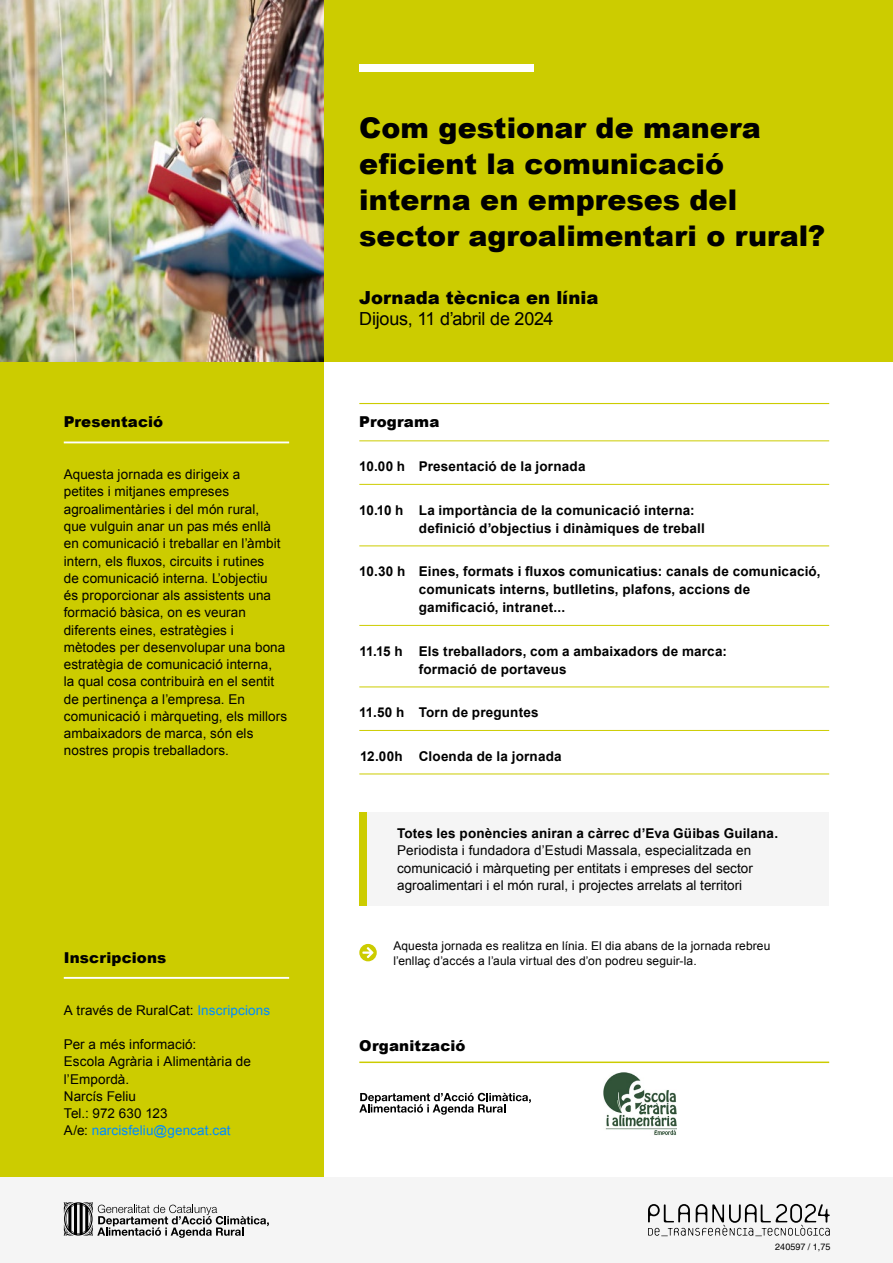
<style>
.page{position:relative;width:893px;height:1263px;background:#fff}
.page>*{position:absolute;margin:0;border:0;box-sizing:border-box;transform-origin:0 0}
.t1{font:900 28.5px/36px "Arial";color:#000}
.t2{font:18px "Arial";letter-spacing:-.015em;color:#000}
.t3{font:900 18px "Arial";letter-spacing:.005em;color:#000}
.t4{font:900 15px "Arial";letter-spacing:.01em;color:#000}
.P4{font:13.5px/17.2px "Arial";letter-spacing:.005em;color:#000}
.P1{font:700 13.5px/18px "Arial";letter-spacing:.015em;color:#000}
.P4-2{font:13.5px "Arial";letter-spacing:.005em;color:#008cff}
.P4-3{font:12px/15px "Arial";letter-spacing:.01em;color:#000}
.t5{font:9px "Helvetica";color:#000}
.s1{color:#008cff}
.s2{color:#000}
.s3{font-weight:700}
</style>
<div class="page">
<div style="left:0;top:361px;width:323px;height:817px;background:#cc0"></div>
<div style="left:323px;top:0;width:570px;height:361px;background:#cc0"></div>
<div style="left:0;top:1178px;width:893px;height:85px;background:#f5f5f5"></div>
<svg style="left:648px;top:1204px;width:182px;height:32px"></svg>
<svg style="left:64px;top:1202px;width:205px;height:36px"></svg>
<div style="left:359px;top:64px;width:175px;height:7px;background:#fff"></div>
<hr style="left:359px;top:403px;width:470px;height:1px;background:#cc0">
<hr style="left:359px;top:440px;width:470px;height:1px;background:#cc0">
<hr style="left:359px;top:484px;width:470px;height:1px;background:#cc0">
<hr style="left:359px;top:545px;width:470px;height:1px;background:#cc0">
<hr style="left:359px;top:625px;width:470px;height:1px;background:#cc0">
<hr style="left:359px;top:686px;width:470px;height:1px;background:#cc0">
<hr style="left:359px;top:730px;width:470px;height:1px;background:#cc0">
<hr style="left:359px;top:773px;width:470px;height:1px;background:#cc0">
<hr style="left:64px;top:441px;width:225px;height:2px;background:#fff">
<hr style="left:64px;top:977px;width:225px;height:2px;background:#fff">
<svg style="left:359px;top:944px;width:18px;height:17px"></svg>
<div style="left:359px;top:812px;width:470px;height:94px;background:#f5f5f5"></div>
<div style="left:359px;top:812px;width:8px;height:94px;background:#cc0"></div>
<img style="left:0;top:0;width:323px;height:361px">
<hr style="left:359px;top:1061px;width:470px;height:2px;background:#cc0">
<svg style="left:359px;top:1093px;width:172px;height:22px"></svg>
<img style="left:604px;top:1072px;width:73px;height:63px">
<h6 class="t4" style="left:64px;top:411px;width:101px">Presentació</h6>
<p class="P4" style="left:64px;top:466px;width:225px">Aquesta jornada es dirigeix a<br>petites i mitjanes empreses agroalimentàries i del món rural,<br>que vulguin anar un pas més enllà en comunicació i treballar en l’àmbit intern, els fluxos, circuits i rutines<br>de comunicació interna. L’objectiu<br>és proporcionar als assistents una formació bàsica, on es veuran diferents eines, estratègies i mètodes per desenvolupar una bona estratègia de comunicació interna,<br>la qual cosa contribuirà en el sentit de pertinença a l’empresa. En comunicació i màrqueting, els millors ambaixadors de marca, són els nostres propis treballadors.</p>
<h6 class="t4" style="left:64px;top:947px;width:104px">Inscripcions</h6>
<p class="P4" style="left:64px;top:1001px;width:208px">A través de RuralCat: <span class="s1">Inscripcions</span></p>
<p class="P4" style="left:64px;top:1036px;width:134px">Per a més informació:</p>
<p class="P4" style="left:64px;top:1053px;width:189px">Escola Agrària i Alimentària de l’Empordà.</p>
<p class="P4" style="left:64px;top:1088px;width:74px">Narcís Feliu</p>
<p class="P4" style="left:64px;top:1105px;width:105px">Tel.: 972 630 123</p>
<p class="P4-2" style="left:64px;top:1122px;width:168px"><span class="s2">A/e:</span> narcisfeliu@gencat.cat</p>
<h1 class="t1" style="left:359px;top:108px;width:468px">Com gestionar de manera eficient la comunicació interna en empreses del sector agroalimentari o rural?</h1>
<h2 class="t3" style="left:359px;top:285px;width:241px">Jornada tècnica en línia</h2>
<h3 class="t2" style="left:359px;top:307px;width:196px">Dijous, 11 d’abril de 2024</h3>
<h4 class="t4" style="left:359px;top:411px;width:82px">Programa</h4>
<p class="P1" style="left:359px;top:458px;width:228px">10.00 h Presentació de la jornada</p>
<p class="P1" style="left:419px;top:501px;width:287px;text-indent:-60px">10.10 h La importància de la comunicació interna: definició d’objectius i dinàmiques de treball</p>
<p class="P1" style="left:419px;top:563px;width:403px;text-indent:-60px">10.30 h Eines, formats i fluxos comunicatius: canals de comunicació, comunicats interns, butlletins, plafons, accions de gamificació, intranet...</p>
<p class="P1" style="left:419px;top:642px;width:310px;text-indent:-59px">11.15 h Els treballadors, com a ambaixadors de marca: formació de portaveus</p>
<p class="P1" style="left:359px;top:704px;width:181px">11.50 h Torn de preguntes</p>
<p class="P1" style="left:360px;top:747px;width:203px">12.00h Cloenda de la jornada</p>
<p class="P4" style="left:397px;top:825px;width:382px"><span class="s3">Totes les ponències aniran a càrrec d’Eva Güibas Guilana.<br></span>Periodista i fundadora d’Estudi Massala, especialitzada en comunicació i màrqueting per entitats i empreses del sector agroalimentari i el món rural, i projectes arrelats al territori</p>
<p class="P4-3" style="left:393px;top:939px;width:379px">Aquesta jornada es realitza en línia. El dia abans de la jornada rebreu l’enllaç d’accés a l’aula virtual des d’on podreu seguir-la.</p>
<h5 class="t4" style="left:359px;top:1035px;width:108px">Organització</h5>
<p class="t5" style="left:775px;top:1242px;width:57px">240597 / 1,75</p>
</div>
